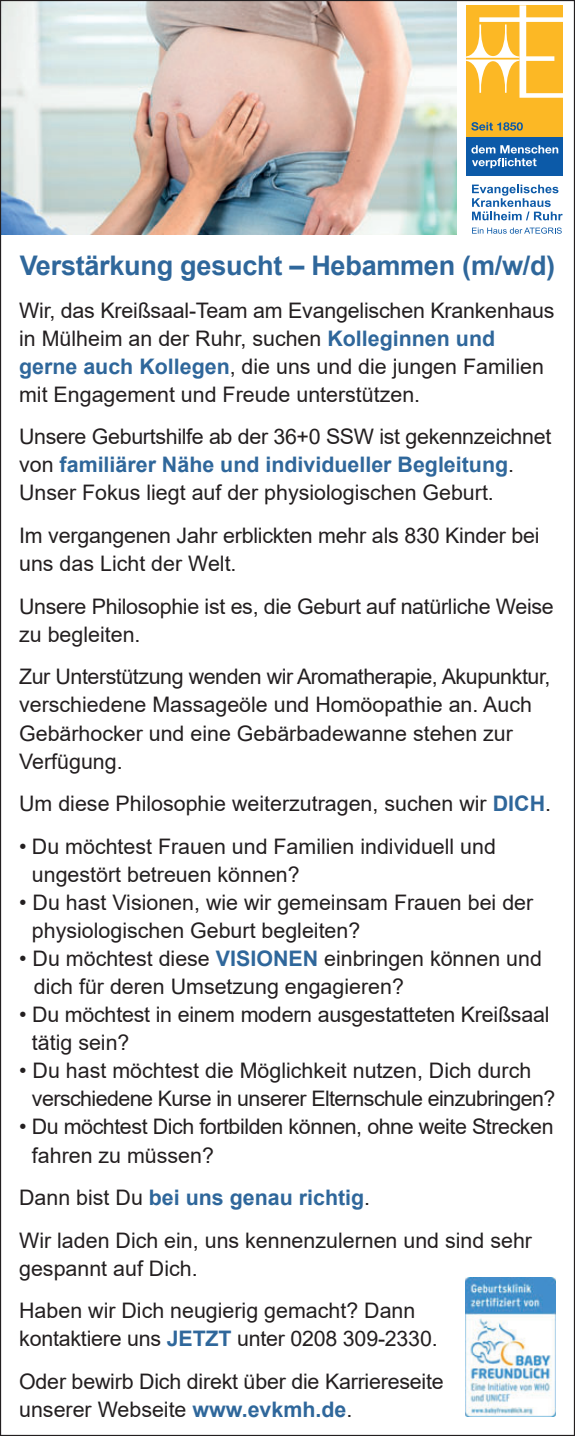
<style>
.page{position:relative;width:575px;height:1436px;background:#fff}
.page>*{position:absolute;margin:0;border:0;box-sizing:border-box;transform-origin:0 0}
.t1{font:700 27px "Arial";letter-spacing:-.01em;color:#2f679b}
.t2{font:21.38px/28.1px "Arial";color:#231f20}
.t3{font:21.38px/28.1px "Arial";letter-spacing:-.025em;color:#231f20}
.t4{font:21.38px/28.1px "Arial";letter-spacing:-.02em;color:#231f20}
.s1{font-weight:700;color:#2f679b}
</style>
<div class="page">
<svg style="left:472px;top:184px;width:90px;height:36px"></svg>
<div style="left:465px;top:5px;width:97px;height:132px;background:#fcb825"></div>
<div style="left:465px;top:137px;width:97px;height:39px;background:#0c5aa8"></div>
<svg style="left:471px;top:145px;width:86px;height:23px"></svg>
<svg style="left:471px;top:122px;width:49px;height:9px"></svg>
<svg style="left:465px;top:5px;width:97px;height:93px"></svg>
<svg style="left:472px;top:227px;width:89px;height:7px"></svg>
<img style="left:2px;top:2px;width:454px;height:232px">
<img style="left:465px;top:1277px;width:90px;height:139px">
<p class="t1" style="left:20px;top:250px;width:536px">Verstärkung gesucht – Hebammen (m/w/d)</p>
<p class="t2" style="left:19px;top:296px;width:536px">Wir, das Kreißsaal-Team am Evangelischen Krankenhaus in Mülheim an der Ruhr, suchen <span class="s1">Kolleginnen und gerne auch Kollegen</span>, die uns und die jungen Familien mit Engagement und Freude unterstützen.</p>
<p class="t2" style="left:19px;top:423px;width:533px">Unsere Geburtshilfe ab der 36+0 SSW ist gekennzeichnet von <span class="s1">familiärer Nähe und individueller Begleitung</span>.<br>Unser Fokus liegt auf der physiologischen Geburt.</p>
<p class="t2" style="left:19px;top:521px;width:521px">Im vergangenen Jahr erblickten mehr als 830 Kinder bei uns das Licht der Welt.</p>
<p class="t2" style="left:19px;top:592px;width:535px">Unsere Philosophie ist es, die Geburt auf natürliche Weise zu begleiten.</p>
<p class="t2" style="left:19px;top:662px;width:532px">Zur Unterstützung wenden wir Aromatherapie, Akupunktur, verschiedene Massageöle und Homöopathie an. Auch Gebärhocker und eine Gebärbadewanne stehen zur Verfügung.</p>
<p class="t2" style="left:19px;top:789px;width:533px">Um diese Philosophie weiterzutragen, suchen wir <span class="s1">DICH</span>.</p>
<p class="t2" style="left:32px;top:832px;width:465px;text-indent:-13px">• Du möchtest Frauen und Familien individuell und ungestört betreuen können?</p>
<p class="t2" style="left:32px;top:888px;width:502px;text-indent:-13px">• Du hast Visionen, wie wir gemeinsam Frauen bei der physiologischen Geburt begleiten?</p>
<p class="t2" style="left:34px;top:944px;width:509px;text-indent:-15px">• Du möchtest diese <span class="s1">VISIONEN</span> einbringen können und dich für deren Umsetzung engagieren?</p>
<p class="t2" style="left:32px;top:1000px;width:518px;text-indent:-13px">• Du möchtest in einem modern ausgestatteten Kreißsaal tätig sein?</p>
<p class="t3" style="left:32px;top:1056px;width:524px;text-indent:-13px">• Du hast möchtest die Möglichkeit nutzen, Dich durch verschiedene Kurse in unserer Elternschule einzubringen?</p>
<p class="t4" style="left:32px;top:1112px;width:522px;text-indent:-13px">• Du möchtest Dich fortbilden können, ohne weite Strecken fahren zu müssen?</p>
<p class="t2" style="left:19px;top:1176px;width:514px;line-height:42.5px">Dann bist Du <span class="s1">bei uns genau richtig</span>.<br>Wir laden Dich ein, uns kennenzulernen und sind sehr</p>
<p class="t2" style="left:19px;top:1246px;width:397px;line-height:42.5px">gespannt auf Dich.<br>Haben wir Dich neugierig gemacht? Dann</p>
<p class="t2" style="left:19px;top:1317px;width:425px;line-height:42.5px">kontaktiere uns <span class="s1">JETZT</span> unter 0208 309-2330.<br>Oder bewirb Dich direkt über die Karriereseite</p>
<p class="t2" style="left:19px;top:1395px;width:334px">unserer Webseite <span class="s1">www.evkmh.de</span>.</p>
</div>
